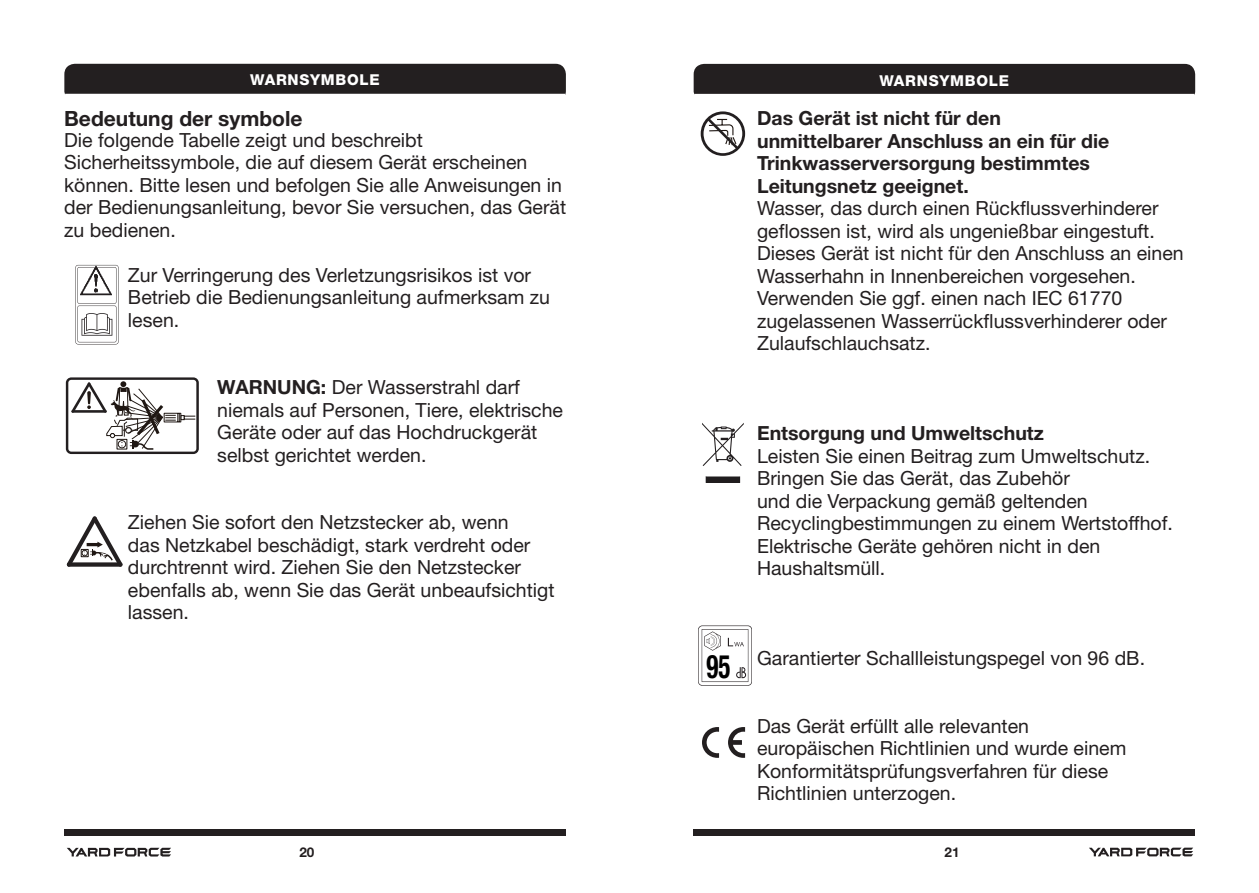
<style>
.page{position:relative;width:1259px;height:893px;background:#fff}
.page>*{position:absolute;margin:0;border:0;box-sizing:border-box;transform-origin:0 0}
.t1{font:700 condensed 32.4px "Helvetica Neue LT Pro";color:#000;scale:.77 1}
.t2{font:700 21px "Helvetica Neue LT Std";color:#231f20}
.t3{font:19.5px/22.5px "Helvetica Neue LT Std";color:#231f20}
.t4{font:700 19.5px/22.5px "Helvetica Neue LT Std";color:#231f20}
.t5{font:800 15px "Helvetica Neue LT Std";letter-spacing:.05em;color:#fff}
.t6{font:700 13.5px "Helvetica Neue LT Std";color:#231f20}
.s1{font-weight:700}
</style>
<div class="page">
<div style="left:64px;top:829px;width:502px;height:7px;background:#231f20"></div>
<div style="left:693px;top:829px;width:502px;height:6px;background:#231f20"></div>
<svg style="left:67px;top:848px;width:104px;height:8px"></svg>
<svg style="left:1089px;top:848px;width:104px;height:8px"></svg>
<svg style="left:75px;top:265px;width:44px;height:79px"></svg>
<div style="left:64px;top:376px;width:136px;height:79px;border:2px solid #fff;border-radius:7px"></div>
<svg style="left:66px;top:377px;width:133px;height:77px"></svg>
<svg style="left:66px;top:516px;width:57px;height:51px"></svg>
<svg style="left:64px;top:64px;width:502px;height:31px;background:#2c2829"></svg>
<svg style="left:702px;top:727px;width:17px;height:31px"></svg>
<svg style="left:728px;top:727px;width:17px;height:31px"></svg>
<svg style="left:705px;top:476px;width:35px;height:7px"></svg>
<svg style="left:702px;top:423px;width:42px;height:43px"></svg>
<svg style="left:699px;top:110px;width:48px;height:48px"></svg>
<svg style="left:700px;top:111px;width:45px;height:45px"></svg>
<svg style="left:703px;top:114px;width:39px;height:39px"></svg>
<svg style="left:707px;top:118px;width:31px;height:31px"></svg>
<svg style="left:693px;top:64px;width:502px;height:31px;background:#2b2829"></svg>
<svg style="left:698px;top:625px;width:54px;height:61px"></svg>
<p class="t5" style="left:250px;top:71px;width:131px">WARNSYMBOLE</p>
<p class="t5" style="left:879px;top:71px;width:131px">WARNSYMBOLE</p>
<p class="t2" style="left:64px;top:105px;width:240px">Bedeutung der symbole</p>
<p class="t3" style="left:64px;top:128px;width:503px">Die folgende Tabelle zeigt und beschreibt Sicherheitssymbole, die auf diesem Gerät erscheinen können. Bitte lesen und befolgen Sie alle Anweisungen in der Bedienungsanleitung, bevor Sie versuchen, das Gerät zu bedienen.</p>
<p class="t3" style="left:128px;top:263px;width:423px">Zur Verringerung des Verletzungsrisikos ist vor<br>Betrieb die Bedienungsanleitung aufmerksam zu lesen.</p>
<p class="t3" style="left:217px;top:376px;width:347px"><span class="s1">WARNUNG:</span> Der Wasserstrahl darf niemals auf Personen, Tiere, elektrische Geräte oder auf das Hochdruckgerät selbst gerichtet werden.</p>
<p class="t3" style="left:128px;top:511px;width:428px">Ziehen Sie sofort den Netzstecker ab, wenn<br>das Netzkabel beschädigt, stark verdreht oder durchtrennt wird. Ziehen Sie den Netzstecker ebenfalls ab, wenn Sie das Gerät unbeaufsichtigt lassen.</p>
<p class="t4" style="left:757px;top:106px;width:354px">Das Gerät ist nicht für den unmittelbarer Anschluss an ein für die<br>Trinkwasserversorgung bestimmtes<br>Leitungsnetz geeignet.</p>
<p class="t3" style="left:757px;top:197px;width:403px">Wasser, das durch einen Rückflussverhinderer geflossen ist, wird als ungenießbar eingestuft.</p>
<p class="t3" style="left:757px;top:242px;width:428px">Dieses Gerät ist nicht für den Anschluss an einen Wasserhahn in Innenbereichen vorgesehen.<br>Verwenden Sie ggf. einen nach IEC 61770 zugelassenen Wasserrückflussverhinderer oder Zulaufschlauchsatz.</p>
<p class="t4" style="left:757px;top:421px;width:288px">Entsorgung und Umweltschutz</p>
<p class="t3" style="left:757px;top:444px;width:394px">Leisten Sie einen Beitrag zum Umweltschutz.</p>
<p class="t3" style="left:757px;top:467px;width:417px">Bringen Sie das Gerät, das Zubehör<br>und die Verpackung gemäß geltenden<br>Recyclingbestimmungen zu einem Wertstoffhof.</p>
<p class="t3" style="left:757px;top:534px;width:345px">Elektrische Geräte gehören nicht in den<br>Haushaltsmüll.</p>
<h1 class="t1" style="left:706px;top:647px;width:33px">95</h1>
<p class="t3" style="left:757px;top:647px;width:389px">Garantierter Schallleistungspegel von 96 dB.</p>
<p class="t3" style="left:757px;top:714px;width:371px">Das Gerät erfüllt alle relevanten europäischen Richtlinien und wurde einem Konformitätsprüfungsverfahren für diese Richtlinien unterzogen.</p>
<p class="t6" style="left:299px;top:844px;width:17px">20</p>
<p class="t6" style="left:944px;top:844px;width:17px">21</p>
</div>
